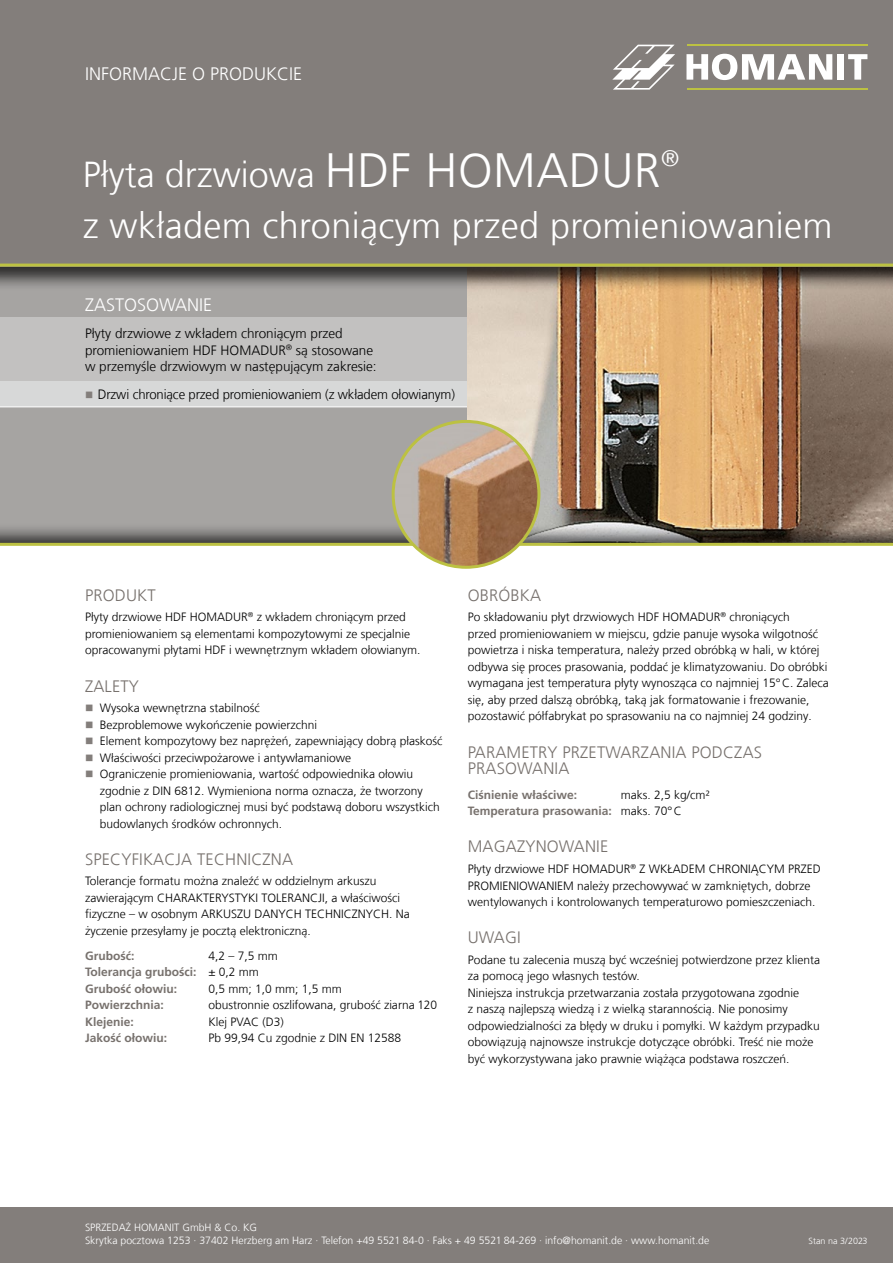
<style>
.page{position:relative;width:893px;height:1263px;background:#fff}
.page>*{position:absolute;margin:0;border:0;box-sizing:border-box;transform-origin:0 0}
.t1{font:300 36px/51px "Frutiger LT Com";letter-spacing:.01em;color:#fff}
.t2{font:300 18px "Frutiger LT Com";color:#fff}
.t3{font:300 16.5px/16.5px "Frutiger LT Com";letter-spacing:.01em;color:#77716d}
.t4{font:300 13.5px/16.5px "Frutiger LT Com";color:#000}
.t5{font:300 12px/16.5px "Frutiger LT Com";color:#000}
.t6{font:700 12px/16.5px "Frutiger LT Com";color:#77716d}
.t7{font:300 10.5px/13.5px "Frutiger LT Com";color:#fff}
.t8{font:300 9px "Frutiger LT Com";color:#fff}
.s1{font-size:48px}
.s2{color:#837e7b}
.s3{font-weight:300;color:#000}
.s4{font-weight:700;color:#77716d}
</style>
<div class="page">
<div style="left:0;top:267px;width:468px;height:277px;background:#a6a4a2"></div>
<div style="left:0;top:318px;width:468px;height:63px;background:#c2c1c0"></div>
<div style="left:0;top:381px;width:468px;height:26px;background:#d7d8d8"></div>
<hr style="left:0;top:406px;width:468px;height:1px;background:#fff">
<img style="left:468px;top:290px;width:425px;height:232px">
<div style="left:0;top:522px;width:893px;height:741px;background:#000;opacity:.75"></div>
<div style="left:0;top:543px;width:893px;height:720px;background:#fff"></div>
<div style="left:0;top:1207px;width:893px;height:56px;background:#837e7b"></div>
<div style="left:0;top:0;width:893px;height:290px;background:#000;opacity:.75"></div>
<div style="left:0;top:0;width:893px;height:267px;background:#837e7b"></div>
<svg style="left:686px;top:54px;width:146px;height:26px"></svg>
<div style="left:837px;top:54px;width:7px;height:26px;background:#fff"></div>
<svg style="left:848px;top:54px;width:19px;height:26px"></svg>
<svg style="left:612px;top:45px;width:63px;height:45px"></svg>
<hr style="left:686px;top:45px;width:181px;height:1px;background:#bcc142">
<hr style="left:686px;top:88px;width:181px;height:2px;background:#bcc142">
<hr style="left:0;top:543px;width:893px;height:3px;background:#bcc142">
<hr style="left:0;top:264px;width:893px;height:3px;background:#bcc142">
<img style="left:393px;top:421px;width:146px;height:146px;border-radius:73px">
<div style="left:392px;top:420px;width:148px;height:149px;border:3px solid #bcc142;border-radius:50%"></div>
<h2 class="t2" style="left:85px;top:63px;width:219px">INFORMACJE O PRODUKCIE</h2>
<h1 class="t1" style="left:83px;top:149px;width:751px">Płyta drzwiowa <span class="s1">HDF HOMADUR</span><sup>®<br></sup>z wkładem chroniącym przed promieniowaniem</h1>
<h2 class="t2" style="left:85px;top:294px;width:129px">ZASTOSOWANIE</h2>
<p class="t4" style="left:85px;top:325px;width:293px">Płyty drzwiowe z wkładem chroniącym przed promieniowaniem HDF HOMADUR<sup>®</sup> są stosowane w przemyśle drzwiowym w następującym zakresie:</p>
<p class="t4" style="left:85px;top:386px;width:371px"><span class="s2">■</span> Drzwi chroniące przed promieniowaniem (z wkładem ołowianym)</p>
<h3 class="t3" style="left:85px;top:587px;width:72px">PRODUKT</h3>
<p class="t5" style="left:85px;top:609px;width:337px">Płyty drzwiowe HDF HOMADUR<sup>®</sup> z wkładem chroniącym przed promieniowaniem są elementami kompozytowymi ze specjalnie opracowanymi płytami HDF i wewnętrznym wkładem ołowianym.</p>
<h3 class="t3" style="left:85px;top:678px;width:55px">ZALETY</h3>
<p class="t5" style="left:85px;top:700px;width:176px"><span class="s2">■</span> Wysoka wewnętrzna stabilność</p>
<p class="t5" style="left:85px;top:716px;width:234px"><span class="s2">■</span> Bezproblemowe wykończenie powierzchni</p>
<p class="t5" style="left:85px;top:733px;width:359px"><span class="s2">■</span> Element kompozytowy bez naprężeń, zapewniający dobrą płaskość</p>
<p class="t5" style="left:85px;top:749px;width:267px"><span class="s2">■</span> Właściwości przeciwpożarowe i antywłamaniowe</p>
<p class="t5" style="left:100px;top:766px;width:341px;text-indent:-15px"><span class="s2">■</span> Ograniczenie promieniowania, wartość odpowiednika ołowiu zgodnie z DIN 6812. Wymieniona norma oznacza, że tworzony plan ochrony radiologicznej musi być podstawą doboru wszystkich budowlanych środków ochronnych.</p>
<h3 class="t3" style="left:85px;top:851px;width:210px">SPECYFIKACJA TECHNICZNA</h3>
<p class="t5" style="left:85px;top:873px;width:326px">Tolerancje formatu można znaleźć w oddzielnym arkuszu zawierającym CHARAKTERYSTYKI TOLERANCJI, a właściwości fizyczne – w osobnym ARKUSZU DANYCH TECHNICZNYCH. Na życzenie przesyłamy je pocztą elektroniczną.</p>
<p class="t6" style="left:85px;top:947px;width:51px">Grubość:</p>
<p class="t6" style="left:85px;top:947px;width:194px;text-indent:123px"><span class="s3">4,2 – 7,5 mm<br></span>Tolerancja grubości: <span class="s3">± 0,2 mm<br></span>Grubość ołowiu:</p>
<p class="t5" style="left:208px;top:980px;width:135px">0,5 mm; 1,0 mm; 1,5 mm</p>
<p class="t6" style="left:85px;top:997px;width:80px">Powierzchnia:</p>
<p class="t5" style="left:208px;top:997px;width:230px">obustronnie oszlifowana, grubość ziarna 120</p>
<p class="t6" style="left:85px;top:1013px;width:50px">Klejenie:</p>
<p class="t5" style="left:208px;top:1013px;width:77px">Klej PVAC (D3)</p>
<p class="t6" style="left:85px;top:1030px;width:84px">Jakość ołowiu:</p>
<p class="t5" style="left:208px;top:1030px;width:194px">Pb 99,94 Cu zgodnie z DIN EN 12588</p>
<h3 class="t3" style="left:468px;top:587px;width:75px">OBRÓBKA</h3>
<p class="t5" style="left:468px;top:609px;width:362px">Po składowaniu płyt drzwiowych HDF HOMADUR<sup>®</sup> chroniących<br>przed promieniowaniem w miejscu, gdzie panuje wysoka wilgotność powietrza i niska temperatura, należy przed obróbką w hali, w której odbywa się proces prasowania, poddać je klimatyzowaniu. Do obróbki wymagana jest temperatura płyty wynosząca co najmniej 15°C. Zaleca się, aby przed dalszą obróbką, taką jak formatowanie i frezowanie, pozostawić półfabrykat po sprasowaniu na co najmniej 24 godziny.</p>
<h3 class="t3" style="left:468px;top:744px;width:296px">PARAMETRY PRZETWARZANIA PODCZAS<br>PRASOWANIA</h3>
<p class="t6" style="left:468px;top:786px;width:111px">Ciśnienie właściwe:</p>
<p class="t5" style="left:468px;top:786px;width:244px;text-indent:153px">maks. 2,5 kg/cm²<br><span class="s4">Temperatura prasowania:</span> maks. 70°C</p>
<h3 class="t3" style="left:468px;top:838px;width:142px">MAGAZYNOWANIE</h3>
<p class="t5" style="left:468px;top:861px;width:354px">Płyty drzwiowe HDF HOMADUR<sup>®</sup> Z WKŁADEM CHRONIĄCYM PRZED<br>PROMIENIOWANIEM należy przechowywać w zamkniętych, dobrze wentylowanych i kontrolowanych temperaturowo pomieszczeniach.</p>
<h3 class="t3" style="left:468px;top:929px;width:55px">UWAGI</h3>
<p class="t5" style="left:468px;top:951px;width:354px">Podane tu zalecenia muszą być wcześniej potwierdzone przez klienta za pomocą jego własnych testów.<br>Niniejsza instrukcja przetwarzania została przygotowana zgodnie<br>z naszą najlepszą wiedzą i z wielką starannością. Nie ponosimy odpowiedzialności za błędy w druku i pomyłki. W każdym przypadku obowiązują najnowsze instrukcje dotyczące obróbki. Treść nie może być wykorzystywana jako prawnie wiążąca podstawa roszczeń.</p>
<p class="t7" style="left:85px;top:1220px;width:626px">SPRZEDAŻ HOMANIT GmbH &amp; Co. KG<br>Skrytka pocztowa 1253 · 37402 Herzberg am Harz · Telefon +49 5521 84-0 · Faks + 49 5521 84-269 · info@homanit.de · www.homanit.de</p>
<p class="t8" style="left:809px;top:1236px;width:60px">Stan na 3/2023</p>
</div>
